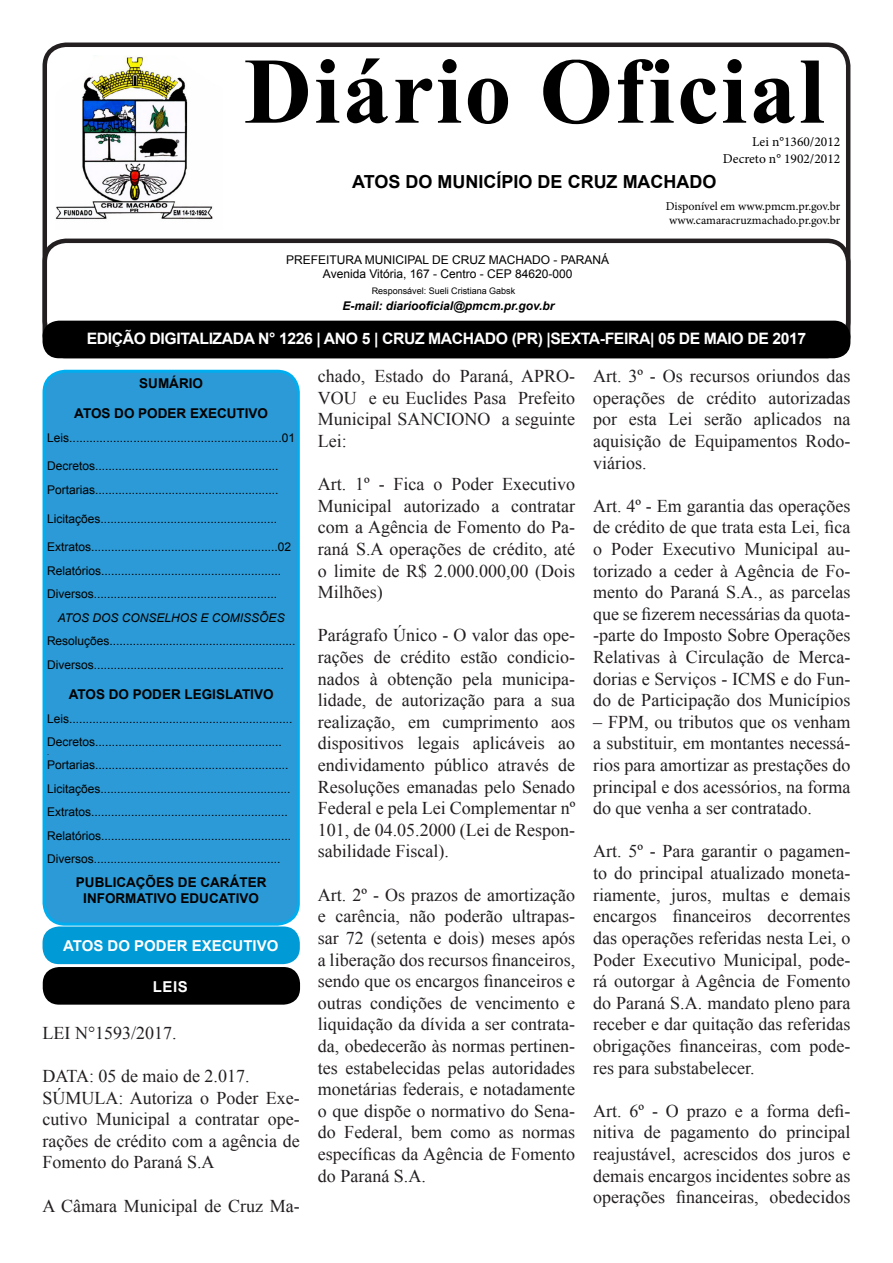
<style>
.page{position:relative;width:893px;height:1263px;background:#fff}
.page>*{position:absolute;margin:0;border:0;box-sizing:border-box;transform-origin:0 0}
.t1{font:700 93.9px "Times New Roman";letter-spacing:.025em;color:#000}
.t2{font:18px/21.6px "Times New Roman";color:#231f20;text-align:justify}
.t3{font:700 18px "Arial";color:#000}
.t4{font:700 15.75px "Arial";letter-spacing:-.025em;color:#fff}
.t5{font:700 15px "Arial";color:#fff}
.t6{font:700 13.5px "Arial";color:#000}
.t7{font:13.5px "Minion Pro";color:#000}
.t8{font:12px "Arial";color:#000}
.t9{font:12px "Minion Pro";letter-spacing:-.005em;color:#000}
.t10{font:italic 700 12px "Arial";color:#000}
.t11{font:italic 12px "Arial";color:#000}
.t12{font:9px "Arial";color:#000}
.t13{font:7.5px "Arial";color:#000}
</style>
<div class="page">
<div style="left:43px;top:43px;width:807px;height:301px;border:4px solid #231f20;border-radius:21px"></div>
<div style="left:43px;top:239px;width:807px;height:119px;border:4px solid #231f20;border-radius:21px"></div>
<div style="left:44px;top:371px;width:254px;height:553px;background:#2b9ad6;border-radius:21px"></div>
<div style="left:43px;top:370px;width:257px;height:556px;border:3px solid #00aeef;border-radius:21px"></div>
<div style="left:43px;top:321px;width:807px;height:37px;background:#000;border-radius:16px"></div>
<img style="left:55px;top:55px;width:158px;height:165px">
<div style="left:43px;top:926px;width:257px;height:38px;background:#009bd6;border-radius:16px"></div>
<div style="left:43px;top:967px;width:257px;height:38px;background:#000;border-radius:16px"></div>
<p class="t1" style="left:244px;top:24px;width:582px">Diário Oficial</p>
<p class="t7" style="left:752px;top:133px;width:90px">Lei n°1360/2012</p>
<p class="t7" style="left:723px;top:149px;width:119px">Decreto n° 1902/2012</p>
<p class="t3" style="left:352px;top:169px;width:366px">ATOS DO MUNICÍPIO DE CRUZ MACHADO</p>
<p class="t9" style="left:666px;top:198px;width:176px">Disponível em www.pmcm.pr.gov.br</p>
<p class="t9" style="left:669px;top:212px;width:173px">www.camaracruzmachado.pr.gov.br</p>
<p class="t8" style="left:286px;top:251px;width:325px">PREFEITURA MUNICIPAL DE CRUZ MACHADO - PARANÁ</p>
<p class="t8" style="left:323px;top:266px;width:251px">Avenida Vitória, 167 - Centro - CEP 84620-000</p>
<p class="t10" style="left:343px;top:298px;width:213px">E-mail: diariooficial@pmcm.pr.gov.br</p>
<p class="t4" style="left:87px;top:327px;width:721px">EDIÇÃO DIGITALIZADA N° 1226 | ANO 5 | CRUZ MACHADO (PR) |SEXTA-FEIRA| 05 DE MAIO DE 2017</p>
<p class="t6" style="left:139px;top:373px;width:65px">SUMÁRIO</p>
<p class="t6" style="left:74px;top:404px;width:195px">ATOS DO PODER EXECUTIVO</p>
<p class="t8" style="left:47px;top:429px;width:250px">Leis...............................................................01</p>
<p class="t8" style="left:47px;top:458px;width:233px">Decretos.......................................................</p>
<p class="t8" style="left:47px;top:481px;width:233px">Portarias.......................................................</p>
<p class="t8" style="left:47px;top:510px;width:232px">Licitações.....................................................</p>
<p class="t8" style="left:47px;top:539px;width:246px">Extratos........................................................02</p>
<p class="t8" style="left:47px;top:562px;width:236px">Relatórios......................................................</p>
<p class="t8" style="left:47px;top:586px;width:232px">Diversos.......................................................</p>
<p class="t11" style="left:58px;top:610px;width:228px">ATOS DOS CONSELHOS E COMISSÕES</p>
<p class="t8" style="left:47px;top:633px;width:250px">Resoluções........................................................</p>
<p class="t8" style="left:47px;top:656px;width:238px">Diversos.........................................................</p>
<p class="t6" style="left:69px;top:685px;width:206px">ATOS DO PODER LEGISLATIVO</p>
<p class="t8" style="left:47px;top:710px;width:247px">Leis...................................................................</p>
<p class="t8" style="left:47px;top:733px;width:236px">Decretos........................................................</p>
<p class="t13" style="left:47px;top:747px;width:4px">.</p>
<p class="t8" style="left:47px;top:757px;width:243px">Portarias..........................................................</p>
<p class="t8" style="left:47px;top:780px;width:245px">Licitações.........................................................</p>
<p class="t8" style="left:47px;top:804px;width:242px">Extratos...........................................................</p>
<p class="t8" style="left:47px;top:827px;width:246px">Relatórios.........................................................</p>
<p class="t8" style="left:47px;top:850px;width:235px">Diversos........................................................</p>
<p class="t6" style="left:76px;top:873px;width:192px">PUBLICAÇÕES DE CARÁTER</p>
<p class="t6" style="left:83px;top:889px;width:177px">INFORMATIVO EDUCATIVO</p>
<p class="t5" style="left:63px;top:935px;width:217px">ATOS DO PODER EXECUTIVO</p>
<p class="t12" style="left:372px;top:284px;width:145px">Responsável: Sueli Cristiana Gabsk</p>
<p class="t2" style="left:318px;top:365px;width:259px">chado, Estado do Paraná, APRO-VOU e eu Euclides Pasa Prefeito Municipal SANCIONO a seguinte Lei:</p>
<p class="t2" style="left:318px;top:473px;width:259px">Art. 1º - Fica o Poder Executivo Municipal autorizado a contratar com a Agência de Fomento do Pa&shy;raná S.A operações de crédito, até o limite de R$ 2.000.000,00 (Dois Milhões)</p>
<p class="t2" style="left:318px;top:624px;width:259px">Parágrafo Único - O valor das ope&shy;rações de crédito estão condicio&shy;nados à obtenção pela municipa&shy;lidade, de autorização para a sua realização, em cumprimento aos dispositivos legais aplicáveis ao endividamento público através de Resoluções emanadas pelo Senado Federal e pela Lei Complementar nº 101, de 04.05.2000 (Lei de Respon&shy;sabilidade Fiscal).</p>
<p class="t2" style="left:318px;top:883px;width:259px">Art. 2º - Os prazos de amortização e carência, não poderão ultrapas&shy;sar 72 (setenta e dois) meses após a liberação dos recursos financeiros, sendo que os encargos financeiros e outras condições de vencimento e liquidação da dívida a ser contrata&shy;da, obedecerão às normas pertinen&shy;tes estabelecidas pelas autoridades monetárias federais, e notadamente o que dispõe o normativo do Sena&shy;do Federal, bem como as normas específicas da Agência de Fomento do Paraná S.A.</p>
<p class="t2" style="left:593px;top:365px;width:259px">Art. 3º - Os recursos oriundos das operações de crédito autorizadas por esta Lei serão aplicados na aquisição de Equipamentos Rodo&shy;viários.</p>
<p class="t2" style="left:593px;top:494px;width:259px">Art. 4º - Em garantia das operações de crédito de que trata esta Lei, fica o Poder Executivo Municipal au&shy;torizado a ceder à Agência de Fo&shy;mento do Paraná S.A., as parcelas que se fizerem necessárias da quota--parte do Imposto Sobre Operações Relativas à Circulação de Merca&shy;dorias e Serviços - ICMS e do Fun&shy;do de Participação dos Municípios</p>
<p class="t2" style="left:593px;top:710px;width:259px">– FPM, ou tributos que os venham a substituir, em montantes necessá&shy;rios para amortizar as prestações do principal e dos acessórios, na forma do que venha a ser contratado.</p>
<p class="t2" style="left:593px;top:840px;width:259px">Art. 5º - Para garantir o pagamen&shy;to do principal atualizado moneta&shy;riamente, juros, multas e demais encargos financeiros decorrentes das operações referidas nesta Lei, o Poder Executivo Municipal, pode&shy;rá outorgar à Agência de Fomento do Paraná S.A. mandato pleno para receber e dar quitação das referidas obrigações financeiras, com pode&shy;res para substabelecer.</p>
<p class="t2" style="left:593px;top:1099px;width:259px">Art. 6º - O prazo e a forma defi&shy;nitiva de pagamento do principal reajustável, acrescidos dos juros e demais encargos incidentes sobre as operações financeiras, obedecidos</p>
<p class="t5" style="left:153px;top:976px;width:36px">LEIS</p>
<p class="t2" style="left:43px;top:1021px;width:136px">LEI N°1593/2017.</p>
<p class="t2" style="left:43px;top:1064px;width:209px">DATA: 05 de maio de 2.017.</p>
<p class="t2" style="left:43px;top:1086px;width:259px">SÚMULA: Autoriza o Poder Exe&shy;cutivo Municipal a contratar ope&shy;rações de crédito com a agência de Fomento do Paraná S.A</p>
<p class="t2" style="left:43px;top:1194px;width:259px">A Câmara Municipal de Cruz Ma-</p>
</div>
